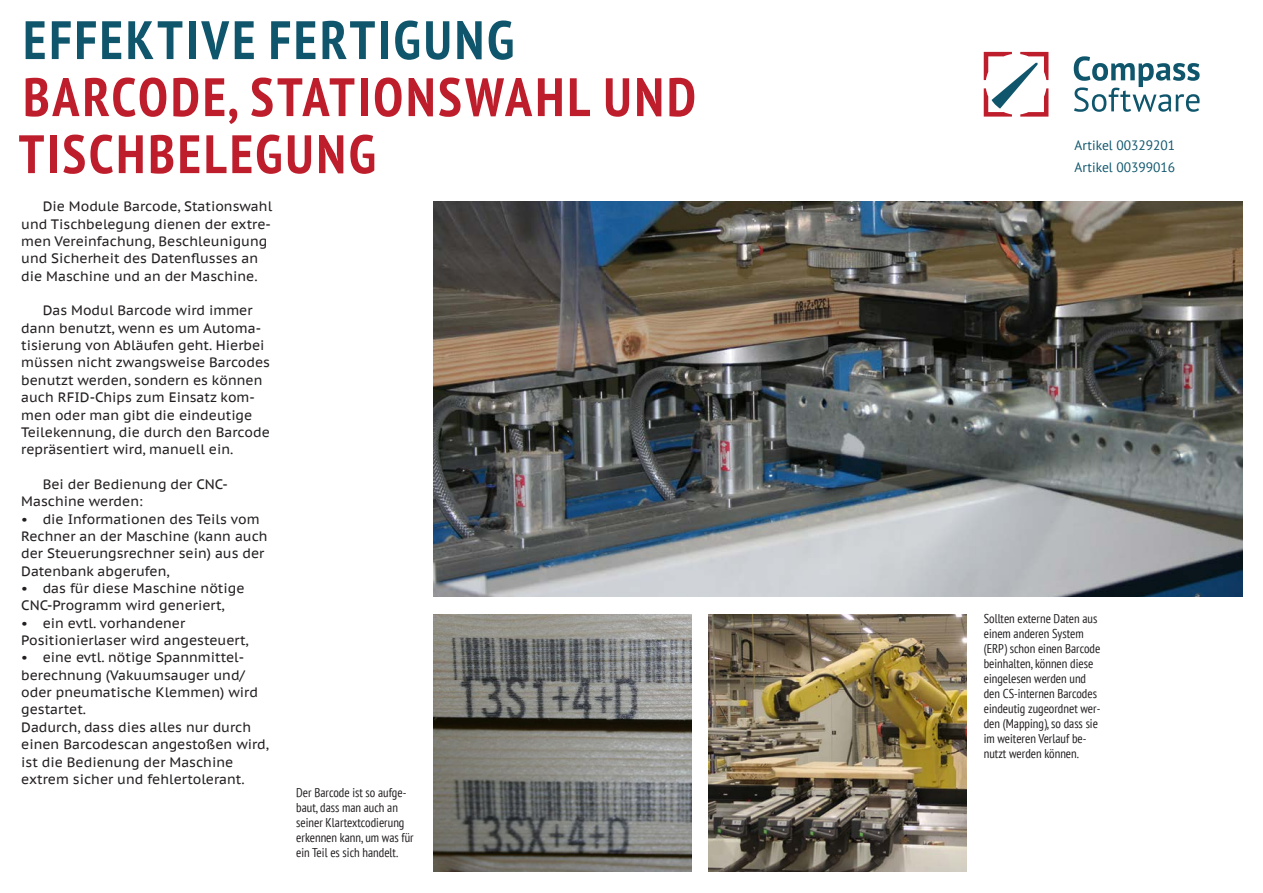
<style>
.page{position:relative;width:1263px;height:893px;background:#fff}
.page>*{position:absolute;margin:0;border:0;box-sizing:border-box;transform-origin:0 0}
.Head_rot_gross{font:700 condensed 54px/57px "PT Sans";letter-spacing:.055em;color:#be1d2c}
.Head_blau_gross{font:700 condensed 54px "PT Sans";letter-spacing:.055em;color:#0f566d}
.Body_Einzug{font:13.65px/17.4px "PT Sans Caption";color:#231f20}
.Subhead{font:13.65px/17.4px "PT Sans Caption";color:#231f20}
.Artikel-Nr__Seite_1{font:13.5px "PT Sans";color:#0f566d}
.Bildbeschreibung{font:condensed 12.75px/15px "PT Sans";color:#231f20}
</style>
<div class="page">
<img style="left:709px;top:614px;width:258px;height:258px">
<img style="left:434px;top:202px;width:808px;height:395px">
<svg style="left:1074px;top:56px;width:125px;height:56px"></svg>
<svg style="left:984px;top:52px;width:64px;height:65px"></svg>
<img style="left:434px;top:614px;width:258px;height:258px">
<p class="Head_blau_gross" style="left:23px;top:5px;width:492px">EFFEKTIVE FERTIGUNG</p>
<p class="Head_rot_gross" style="left:19px;top:68px;width:679px">BARCODE, STATIONSWAHL UND<br>TISCHBELEGUNG</p>
<p class="Body_Einzug" style="left:21px;top:198px;width:252px;text-indent:21px">Die Module Barcode, Stationswahl und Tischbelegung dienen der extre&shy;men Vereinfachung, Beschleunigung und Sicherheit des Datenflusses an die Maschine und an der Maschine.</p>
<p class="Body_Einzug" style="left:21px;top:302px;width:250px;text-indent:21px">Das Modul Barcode wird immer dann benutzt, wenn es um Automa&shy;tisierung von Abläufen geht. Hierbei müssen nicht zwangsweise Barcodes benutzt werden, sondern es können auch RFID-Chips zum Einsatz kom&shy;men oder man gibt die eindeutige Teilekennung, die durch den Barcode repräsentiert wird, manuell ein.</p>
<p class="Subhead" style="left:21px;top:475px;width:208px;text-indent:21px">Bei der Bedienung der CNC-<br>Maschine werden:</p>
<p class="Body_Einzug" style="left:21px;top:510px;width:248px">• die Informationen des Teils vom<br>Rechner an der Maschine (kann auch der Steuerungsrechner sein) aus der<br>Datenbank abgerufen,</p>
<p class="Body_Einzug" style="left:21px;top:579px;width:225px">• das für diese Maschine nötige<br>CNC-Programm wird generiert,</p>
<p class="Body_Einzug" style="left:21px;top:614px;width:229px">• ein evtl. vorhandener<br>Positionierlaser wird angesteuert,</p>
<p class="Body_Einzug" style="left:21px;top:649px;width:249px">• eine evtl. nötige Spannmittel&shy;berechnung (Vakuumsauger und/ oder pneumatische Klemmen) wird gestartet.<br>Dadurch, dass dies alles nur durch einen Barcodescan angestoßen wird, ist die Bedienung der Maschine extrem sicher und fehlertolerant.</p>
<p class="Bildbeschreibung" style="left:296px;top:784px;width:119px">Der Barcode ist so aufge&shy;baut, dass man auch an seiner Klartextcodierung erkennen kann, um was für ein Teil es sich handelt.</p>
<p class="Artikel-Nr__Seite_1" style="left:1074px;top:137px;width:102px">Artikel 00329201</p>
<p class="Artikel-Nr__Seite_1" style="left:1074px;top:159px;width:102px">Artikel 00399016</p>
<p class="Bildbeschreibung" style="left:984px;top:611px;width:118px">Sollten externe Daten aus einem anderen System (ERP) schon einen Barcode beinhalten, können diese eingelesen werden und den CS-internen Barcodes eindeutig zugeordnet wer&shy;den (Mapping), so dass sie im weiteren Verlauf be&shy;nutzt werden können.</p>
</div>
